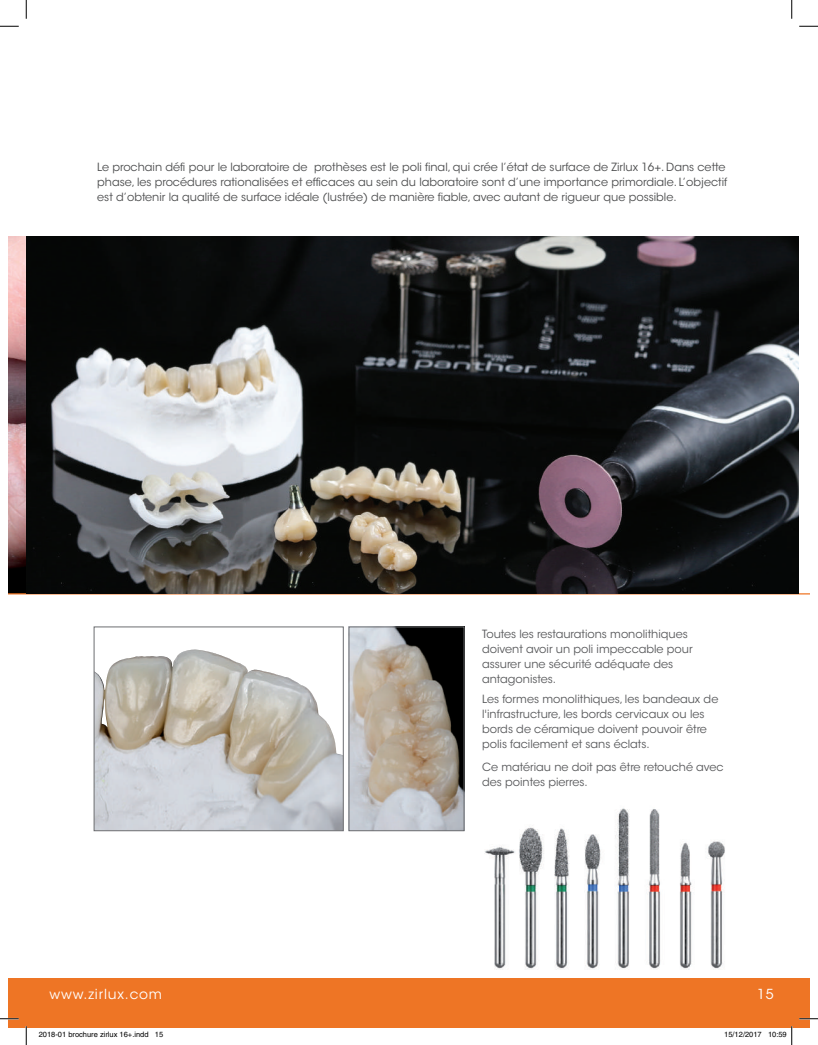
<style>
.page{position:relative;width:818px;height:1045px;background:#fff}
.page>*{position:absolute;margin:0;border:0;box-sizing:border-box;transform-origin:0 0}
.t1{font:13.75px "ITC Avant Garde Std";letter-spacing:.06em;color:#fff}
.t2{font:11.25px/15px "ITC Avant Garde Std";color:#57585a}
.t3{font:11.25px/15px "ITC Avant Garde Std";color:#4b4c4d}
.t4{font:7.5px "Helvetica";color:#000}
</style>
<div class="page">
<div style="left:9px;top:978px;width:800px;height:50px;background:#ee7525"></div>
<img style="left:9px;top:237px;width:789px;height:356px">
<hr style="left:9px;top:593px;width:800px;height:1px;background:#ee7525">
<img style="left:96px;top:649px;width:246px;height:180px">
<div style="left:94px;top:626px;width:250px;height:205px;border:1px solid #6c6d70"></div>
<img style="left:351px;top:628px;width:111px;height:201px">
<div style="left:349px;top:626px;width:115px;height:205px;border:1px solid #6c6d70"></div>
<img style="left:484px;top:808px;width:241px;height:162px">
<svg style="left:0;top:25px;width:19px;height:2px"></svg>
<svg style="left:799px;top:25px;width:19px;height:2px"></svg>
<svg style="left:0;top:1018px;width:19px;height:1px"></svg>
<svg style="left:799px;top:1018px;width:19px;height:1px"></svg>
<svg style="left:25px;top:0;width:2px;height:19px"></svg>
<svg style="left:25px;top:1026px;width:2px;height:19px"></svg>
<svg style="left:791px;top:0;width:1px;height:19px"></svg>
<svg style="left:791px;top:1026px;width:1px;height:19px"></svg>
<p class="t3" style="left:97px;top:159px;width:632px">Le prochain défi pour le laboratoire de prothèses est le poli final, qui crée l’état de surface de Zirlux 16+. Dans cette phase, les procédures rationalisées et efficaces au sein du laboratoire sont d’une importance primordiale. L’objectif est d’obtenir la qualité de surface idéale (lustrée) de manière fiable, avec autant de rigueur que possible.</p>
<p class="t2" style="left:482px;top:626px;width:212px">Toutes les restaurations monolithiques doivent avoir un poli impeccable pour assurer une sécurité adéquate des antagonistes.</p>
<p class="t2" style="left:482px;top:692px;width:238px">Les formes monolithiques, les bandeaux de l'infrastructure, les bords cervicaux ou les bords de céramique doivent pouvoir être polis facilement et sans éclats.</p>
<p class="t2" style="left:482px;top:759px;width:243px">Ce matériau ne doit pas être retouché avec des pointes pierres.</p>
<p class="t1" style="left:50px;top:985px;width:114px">www.zirlux.com</p>
<p class="t1" style="left:757px;top:985px;width:18px">15</p>
<p class="t4" style="left:39px;top:1030px;width:126px">2018-01 brochure zirlux 16+.indd 15</p>
<p class="t4" style="left:724px;top:1030px;width:64px">15/12/2017 10:59</p>
</div>
